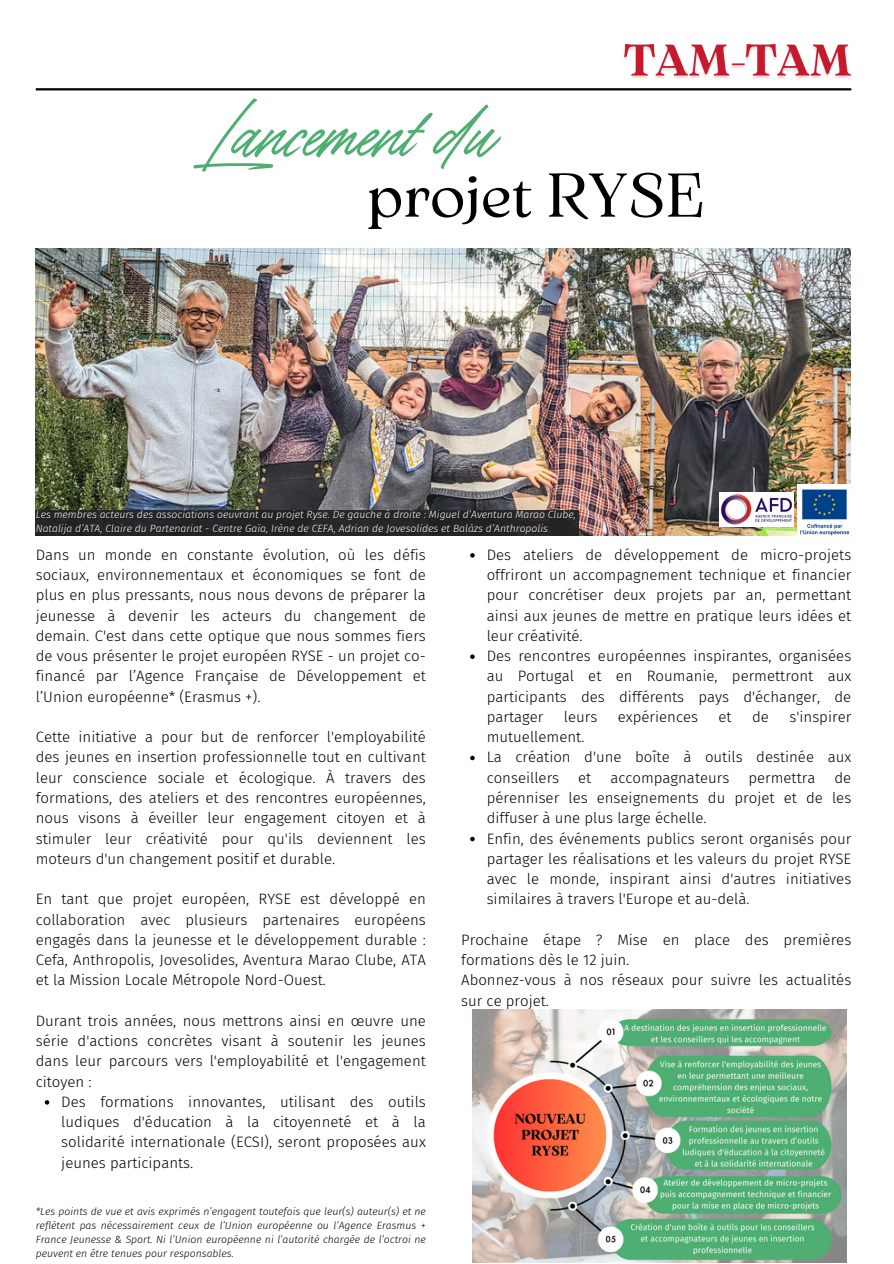
<style>
.page{position:relative;width:894px;height:1264px;background:#fff}
.page>*{position:absolute;margin:0;border:0;box-sizing:border-box;transform-origin:0 0}
.t1{font:61.65px "TY Script";color:#4faf73}
.t2{font:61.5px "Arsenica Antiqua";color:#000}
.t3{font:300 15px/20.2px "Fira Sans";color:#000;text-align:justify}
.t4{font:italic 300 10.5px/14px "Fira Sans";color:#000;text-align:justify}
.t5{font:italic 300 10.5px "Fira Sans";color:#fff}
</style>
<div class="page">
<hr style="left:36px;top:88px;width:815px;height:2px;background:#000">
<img style="left:472px;top:1009px;width:374px;height:253px">
<img style="left:36px;top:249px;width:814px;height:286px">
<div style="left:36px;top:509px;width:543px;height:26px;background:#222"></div>
<img style="left:796px;top:484px;width:54px;height:52px">
<img style="left:719px;top:493px;width:74px;height:33px">
<svg style="left:45px;top:1100px;width:4px;height:4px"></svg>
<img style="left:624px;top:43px;width:227px;height:36px">
<svg style="left:470px;top:553px;width:4px;height:4px"></svg>
<svg style="left:470px;top:654px;width:4px;height:5px"></svg>
<svg style="left:470px;top:755px;width:4px;height:5px"></svg>
<svg style="left:470px;top:836px;width:4px;height:5px"></svg>
<p class="t1" style="left:191px;top:96px;width:302px">Lancement du</p>
<p class="t2" style="left:367px;top:172px;width:339px">projet RYSE</p>
<h3 class="t5" style="left:36px;top:508px;width:541px">Les membres acteurs des associations oeuvrant au projet Ryse. De gauche à droite : Miguel d’Aventura Marao Clube,</h3>
<p class="t5" style="left:36px;top:522px;width:513px">Natalija d’ATA, Claire du Partenariat - Centre Gaïa, Irène de CEFA, Adrian de Jovesolides et Balàzs d’Anthropolis</p>
<h3 class="t3" style="left:36px;top:544px;width:391px">Dans un monde en constante évolution, où les défis sociaux, environnementaux et économiques se font de plus en plus pressants, nous nous devons de préparer la jeunesse à devenir les acteurs du changement de demain. C'est dans cette optique que nous sommes fiers de vous présenter le projet européen RYSE - un projet co&shy;financé par l’Agence Française de Développement et l’Union européenne* (Erasmus +).</h3>
<h3 class="t3" style="left:36px;top:727px;width:391px">Cette initiative a pour but de renforcer l'employabilité des jeunes en insertion professionnelle tout en cultivant leur conscience sociale et écologique. À travers des formations, des ateliers et des rencontres européennes, nous visons à éveiller leur engagement citoyen et à stimuler leur créativité pour qu'ils deviennent les moteurs d'un changement positif et durable.</h3>
<h3 class="t3" style="left:36px;top:889px;width:391px">En tant que projet européen, RYSE est développé en collaboration avec plusieurs partenaires européens engagés dans la jeunesse et le développement durable :<br>Cefa, Anthropolis, Jovesolides, Aventura Marao Clube, ATA et la Mission Locale Métropole Nord-Ouest.</h3>
<h3 class="t3" style="left:36px;top:1010px;width:391px">Durant trois années, nous mettrons ainsi en œuvre une série d'actions concrètes visant à soutenir les jeunes dans leur parcours vers l'employabilité et l'engagement citoyen :</h3>
<p class="t3" style="left:61px;top:1091px;width:366px">Des formations innovantes, utilisant des outils ludiques d'éducation à la citoyenneté et à la solidarité internationale (ECSI), seront proposées aux jeunes participants.</p>
<p class="t4" style="left:36px;top:1204px;width:391px">*Les points de vue et avis exprimés n’engagent toutefois que leur(s) auteur(s) et ne reflètent pas nécessairement ceux de l’Union européenne ou l’Agence Erasmus + France Jeunesse &amp; Sport. Ni l’Union européenne ni l’autorité chargée de l’octroi ne peuvent en être tenues pour responsables.</p>
<p class="t3" style="left:486px;top:544px;width:366px">Des ateliers de développement de micro-projets offriront un accompagnement technique et financier pour concrétiser deux projets par an, permettant ainsi aux jeunes de mettre en pratique leurs idées et leur créativité.</p>
<p class="t3" style="left:486px;top:646px;width:366px">Des rencontres européennes inspirantes, organisées au Portugal et en Roumanie, permettront aux participants des différents pays d'échanger, de partager</p>
<p class="t3" style="left:563px;top:706px;width:35px">leurs</p>
<p class="t3" style="left:617px;top:706px;width:82px">expériences</p>
<p class="t3" style="left:718px;top:706px;width:15px">et</p>
<p class="t3" style="left:752px;top:706px;width:18px">de</p>
<p class="t3" style="left:789px;top:706px;width:63px">s'inspirer</p>
<p class="t3" style="left:486px;top:727px;width:99px">mutuellement.</p>
<p class="t3" style="left:486px;top:747px;width:366px">La création d'une boîte à outils destinée aux conseillers</p>
<p class="t3" style="left:486px;top:767px;width:366px;text-indent:347px">de pérenniser les enseignements du projet et de les diffuser à une plus large échelle.</p>
<p class="t3" style="left:486px;top:828px;width:366px">Enfin, des événements publics seront organisés pour partager les réalisations et les valeurs du projet RYSE avec le monde, inspirant ainsi d'autres initiatives similaires à travers l'Europe et au-delà.</p>
<p class="t3" style="left:461px;top:929px;width:391px;text-align:left">Prochaine étape ? Mise en place des premières formations dès le 12 juin.<br>Abonnez-vous à nos réseaux pour suivre les actualités sur ce projet.</p>
<p class="t3" style="left:578px;top:767px;width:15px">et</p>
<p class="t3" style="left:610px;top:767px;width:120px">accompagnateurs</p>
<p class="t3" style="left:748px;top:767px;width:69px">permettra</p>
</div>
